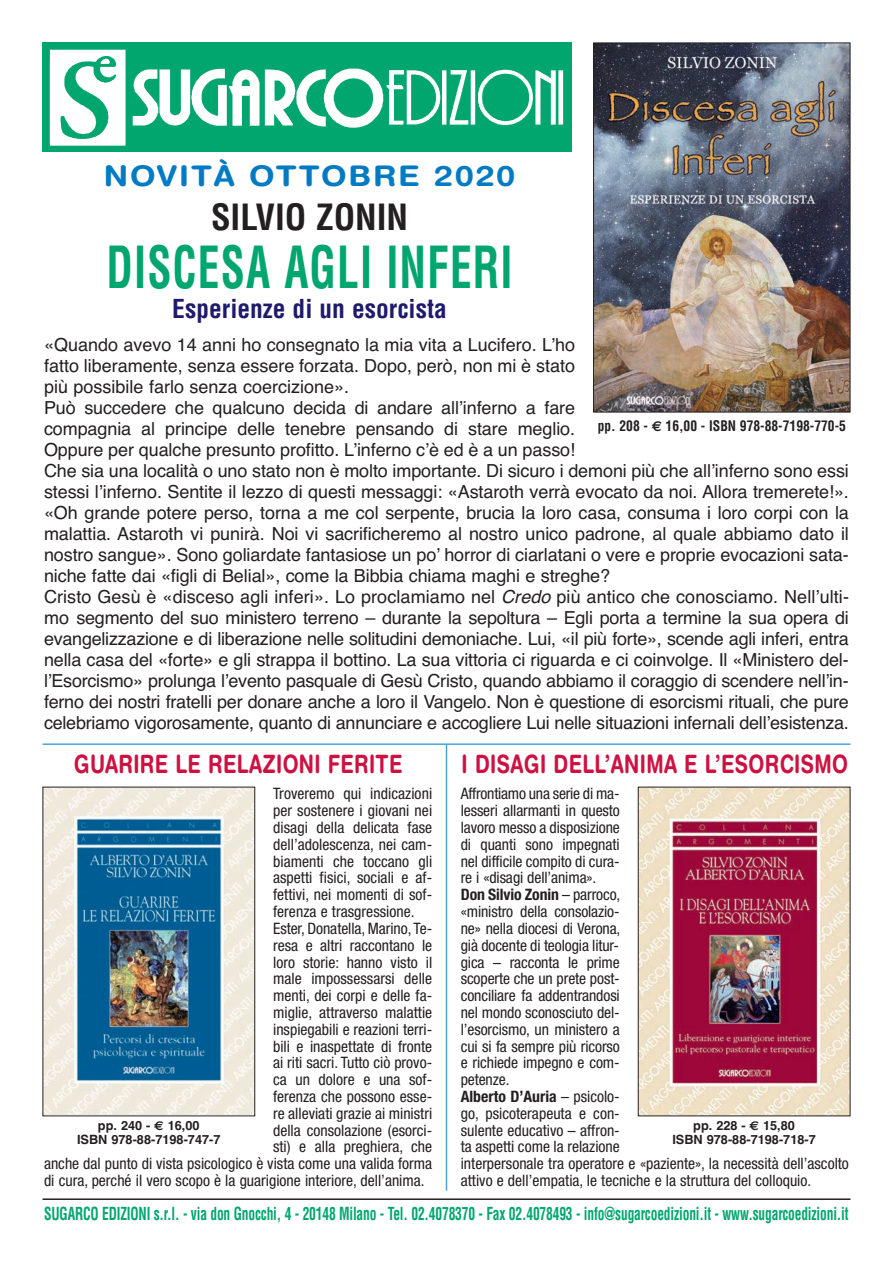
<style>
.page{position:relative;width:893px;height:1263px;background:#fff}
.page>*{position:absolute;margin:0;border:0;box-sizing:border-box;transform-origin:0 0}
.t1{font:700 condensed 56.55px "Helvetica";letter-spacing:.025em;color:#00a66e;scale:.77 1}
.t2{font:700 condensed 35.25px "Helvetica";color:#231f20}
.t3{font:700 28.5px "Helvetica Rounded";letter-spacing:.06em;color:#007bc3;scale:1.1 1}
.t4{font:700 condensed 25.5px "Helvetica";color:#1f1a6d}
.t5{font:700 25.35px "Helvetica Rounded";letter-spacing:.02em;color:#cd1141;scale:.77 1}
.t6{font:18px/21px "Helvetica";letter-spacing:-.005em;color:#231f20}
.t7{font:700 condensed 17.55px "Helvetica";letter-spacing:-.015em;color:#00a66e;scale:.77 1}
.t8{font:condensed 15.75px/16.8px "Helvetica Neue";color:#231f20}
.t9{font:700 condensed 14.25px "Helvetica";color:#231f20;scale:.95 1}
.t10{font:700 12.75px/14.2px "Helvetica";color:#231f20;text-align:center}
.s1{font-style:italic}
.s2{font-family:"Euro Sans";font-stretch:normal}
.s3{font-family:"Euro Sans"}
.s4{font-weight:700}
</style>
<div class="page">
<hr style="left:43px;top:743px;width:807px;height:2px;background:#4aa3d5">
<hr style="left:43px;top:1198px;width:807px;height:2px;background:#231f20">
<img style="left:595px;top:45px;width:253px;height:365px">
<div style="left:593px;top:43px;width:257px;height:369px;border:1px solid #231f20"></div>
<hr style="left:446px;top:744px;width:1px;height:447px;background:#4aa3d5">
<img style="left:640px;top:789px;width:208px;height:325px">
<div style="left:638px;top:787px;width:212px;height:329px;border:1px solid #231f20"></div>
<img style="left:45px;top:789px;width:208px;height:325px">
<div style="left:43px;top:787px;width:212px;height:329px;border:1px solid #231f20"></div>
<img style="left:43px;top:43px;width:529px;height:108px">
<h3 class="t3" style="left:104px;top:166px;width:376px">NOVITÀ OTTOBRE 2020</h3>
<h2 class="t2" style="left:211px;top:197px;width:199px">SILVIO ZONIN</h2>
<h1 class="t1" style="left:106px;top:235px;width:529px">DISCESA AGLI INFERI</h1>
<h3 class="t4" style="left:172px;top:294px;width:276px">Esperienze di un esorcista</h3>
<p class="t6" style="left:44px;top:334px;width:806px">«Quando avevo 14 anni ho consegnato la mia vita a Lucifero. L’ho<br>fatto liberamente, senza essere forzata. Dopo, però, non mi è stato<br>più possibile farlo senza coercizione».<br>Può succedere che qualcuno decida di andare all’inferno a fare<br>compagnia al principe delle tenebre pensando di stare meglio.<br>Oppure per qualche presunto profitto. L’inferno c’è ed è a un passo!<br>Che sia una località o uno stato non è molto importante. Di sicuro i demoni più che all’inferno sono essi stessi l’inferno. Sentite il lezzo di questi messaggi: «Astaroth verrà evocato da noi. Allora tremerete!». «Oh grande potere perso, torna a me col serpente, brucia la loro casa, consuma i loro corpi con la malattia. Astaroth vi punirà. Noi vi sacrificheremo al nostro unico padrone, al quale abbiamo dato il nostro sangue». Sono goliardate fantasiose un po’ horror di ciarlatani o vere e proprie evocazioni sata&shy;niche fatte dai «figli di Belial», come la Bibbia chiama maghi e streghe?<br>Cristo Gesù è «disceso agli inferi». Lo proclamiamo nel <span class="s1">Credo</span> più antico che conosciamo. Nell’ulti - mo segmento del suo ministero terreno – durante la sepoltura – Egli porta a termine la sua opera di evangelizzazione e di liberazione nelle solitudini demoniache. Lui, «il più forte», scende agli inferi, entra nella casa del «forte» e gli strappa il bottino. La sua vittoria ci riguarda e ci coinvolge. Il «Ministero del - l’Esorcismo» prolunga l’evento pasquale di Gesù Cristo, quando abbiamo il coraggio di scendere nell’in&shy;ferno dei nostri fratelli per donare anche a loro il Vangelo. Non è questione di esorcismi rituali, che pure celebriamo vigorosamente, quanto di annunciare e accogliere Lui nelle situazioni infernali dell’esistenza.</p>
<p class="t9" style="left:598px;top:418px;width:263px">pp. 208 - <span class="s2">€</span> 16,00 - ISBN 978-88-7198-770-5</p>
<h3 class="t5" style="left:74px;top:754px;width:428px">GUARIRE LE RELAZIONI FERITE</h3>
<h3 class="t5" style="left:462px;top:754px;width:503px">I DISAGI DELL’ANIMA E L’ESORCISMO</h3>
<p class="t8" style="left:273px;top:787px;width:161px">Troveremo qui indicazioni</p>
<p class="t8" style="left:273px;top:804px;width:161px">per sostenere i giovani nei</p>
<p class="t8" style="left:273px;top:820px;width:161px">disagi della delicata fase</p>
<p class="t8" style="left:273px;top:837px;width:161px">dell’adolescenza, nei cam-</p>
<p class="t8" style="left:273px;top:854px;width:161px">biamenti che toccano gli</p>
<p class="t8" style="left:273px;top:871px;width:161px">aspetti fisici, sociali e af -</p>
<p class="t8" style="left:273px;top:888px;width:161px">fettivi, nei momenti di sof-</p>
<p class="t8" style="left:273px;top:904px;width:143px">ferenza e trasgressione.</p>
<p class="t8" style="left:273px;top:921px;width:161px">Ester, Donatella, Marino, Te -</p>
<p class="t8" style="left:273px;top:938px;width:161px">resa e altri raccontano le</p>
<p class="t8" style="left:273px;top:955px;width:161px">loro storie: hanno visto il</p>
<p class="t8" style="left:273px;top:972px;width:161px">male impossessarsi delle</p>
<p class="t8" style="left:273px;top:988px;width:161px">menti, dei corpi e delle fa -</p>
<p class="t8" style="left:273px;top:1005px;width:161px">miglie, attraverso malattie</p>
<p class="t8" style="left:273px;top:1022px;width:161px">inspiegabili e reazioni terri-</p>
<p class="t8" style="left:273px;top:1039px;width:161px">bili e inaspettate di fronte</p>
<p class="t8" style="left:273px;top:1056px;width:161px">ai riti sacri. Tutto ciò provo-</p>
<p class="t8" style="left:273px;top:1072px;width:161px">ca un dolore e una sof -</p>
<p class="t8" style="left:273px;top:1089px;width:161px">ferenza che possono esse-</p>
<p class="t8" style="left:273px;top:1106px;width:161px">re alleviati grazie ai ministri</p>
<p class="t8" style="left:273px;top:1123px;width:161px">della consolazione (esorci-</p>
<p class="t8" style="left:273px;top:1140px;width:161px">sti) e alla preghiera, che</p>
<p class="t8" style="left:44px;top:1156px;width:390px">anche dal punto di vista psicologico è vista come una valida forma</p>
<p class="t8" style="left:44px;top:1173px;width:382px">di cura, perché il vero scopo è la guarigione interiore, dell’anima.</p>
<p class="t10" style="left:77px;top:1118px;width:145px">pp. 240 - <span class="s3">€</span> 16,00<br>ISBN 978-88-7198-747-7</p>
<p class="t8" style="left:461px;top:787px;width:390px">Affrontiamo una serie di ma -<br>lesseri allarmanti in questo<br>lavoro messo a disposizione<br>di quanti sono impegnati<br>nel difficile compito di cura-<br>re i «disagi dell’anima».<br><span class="s4">Don Silvio Zonin</span> – parroco,<br>«ministro della consolazio-<br>ne» nella diocesi di Verona,<br>già docente di teologia litur-<br>gica – racconta le prime<br>scoperte che un prete post-<br>conciliare fa addentrandosi<br>nel mondo sconosciuto del -<br>l’esorcismo, un ministero a<br>cui si fa sempre più ricorso<br>e richiede impegno e com-<br>petenze.<br><span class="s4">Alberto D’Auria</span> – psicolo-<br>go, psicoterapeuta e con-<br>sulente educativo – affron-<br>ta aspetti come la relazione<br>interpersonale tra operatore e «paziente», la necessità dell’ascolto attivo e dell’empatia, le tecniche e la struttura del colloquio.</p>
<p class="t10" style="left:672px;top:1118px;width:145px">pp. 228 - <span class="s3">€</span> 15,80<br>ISBN 978-88-7198-718-7</p>
<p class="t7" style="left:44px;top:1203px;width:1046px">SUGARCO EDIZIONI s.r.l. - via don Gnocchi, 4 - 20148 Milano - Tel. 02.4078370 - Fax 02.4078493 - info@sugarcoedizioni.it - www.sugarcoedizioni.it</p>
</div>
